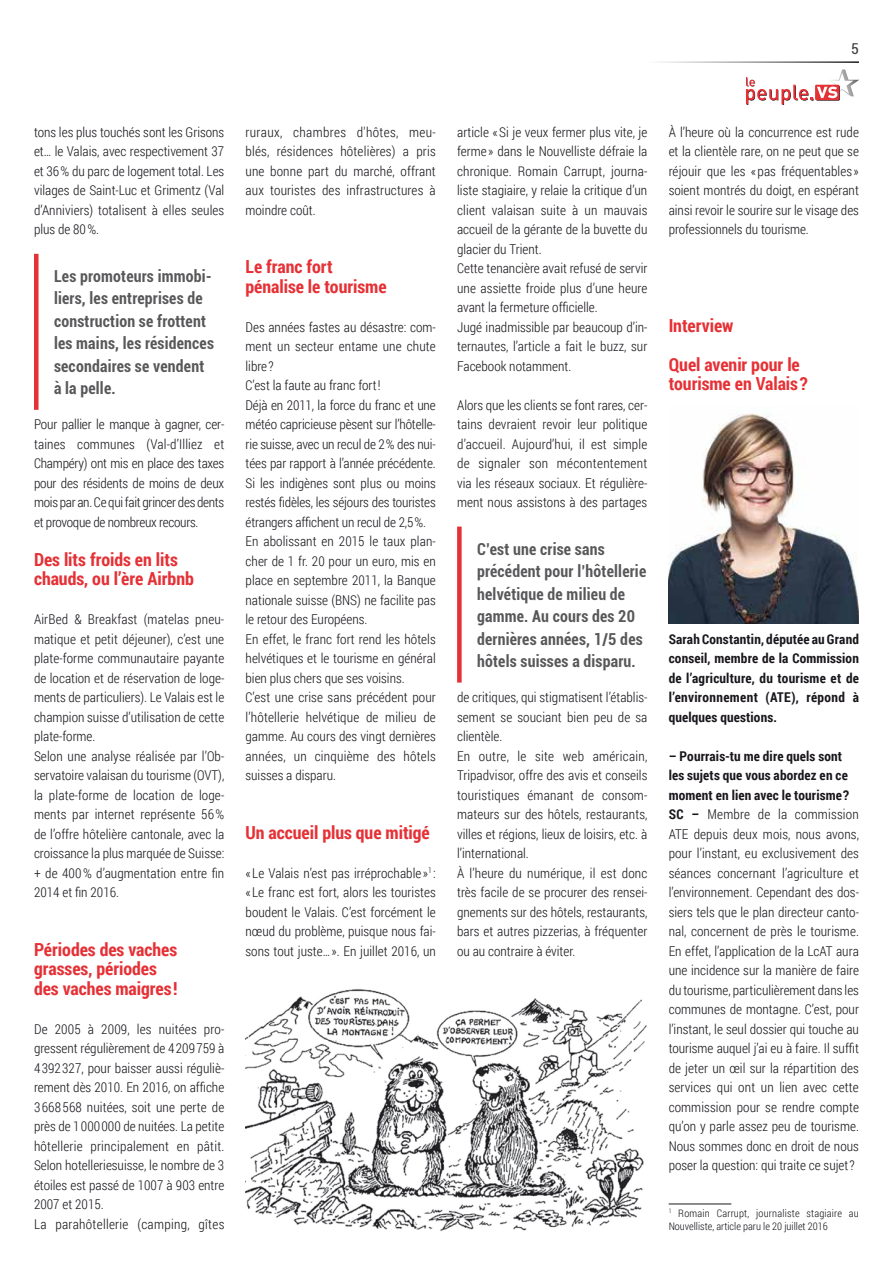
<style>
.page{position:relative;width:893px;height:1263px;background:#fff}
.page>*{position:absolute;margin:0;border:0;box-sizing:border-box;transform-origin:0 0}
.t1{font:700 18px/19.5px "Roboto Condensed";color:#e53136}
.t2{font:700 condensed 16.5px/22.5px "Roboto";letter-spacing:.015em;color:#58585a;scale:.96 1}
.t3{font:condensed 15px "Roboto";color:#3e3d40}
.t4{font:300 13.5px/19.5px "Roboto Condensed";letter-spacing:.005em;color:#1a171c;text-align:justify}
.t5{font:700 13.5px/19.5px "Roboto Condensed";letter-spacing:.015em;color:#1a171c;text-align:justify}
.t6{font:300 10.5px/12.6px "Roboto Condensed";letter-spacing:.015em;color:#1a171c}
.s1{font-weight:700}
</style>
<div class="page">
<svg style="left:746px;top:69px;width:113px;height:36px"></svg>
<img style="left:669px;top:413px;width:190px;height:210px">
<div style="left:34px;top:254px;width:5px;height:156px;background:#e53136"></div>
<div style="left:457px;top:527px;width:5px;height:156px;background:#e53136"></div>
<img style="left:246px;top:989px;width:401px;height:242px">
<hr style="left:669px;top:1204px;width:62px;height:1px;background:#1a171c">
<p class="t3" style="left:851px;top:38px;width:9px">5</p>
<p class="t4" style="left:34px;top:122px;width:192px">tons les plus touchés sont les Grisons et… le Valais, avec respectivement 37 et 36 % du parc de logement total. Les vilages de Saint-Luc et Grimentz (Val d’Anniviers) totalisent à elles seules plus de 80 %.</p>
<p class="t2" style="left:54px;top:264px;width:168px">Les promoteurs immobi&shy;liers, les entreprises de construction se frottent les mains, les résidences secondaires se vendent à la pelle.</p>
<p class="t4" style="left:34px;top:414px;width:192px">Pour pallier le manque à gagner, cer&shy;taines communes (Val-d’Illiez et Champéry) ont mis en place des taxes pour des résidents de moins de deux mois par an. Ce qui fait grincer des dents et provoque de nombreux recours.</p>
<h1 class="t1" style="left:34px;top:549px;width:161px">Des lits froids en lits chauds, ou l’ère Airbnb</h1>
<p class="t4" style="left:34px;top:609px;width:192px;text-align:left">AirBed &amp; Breakfast (matelas pneu&shy;matique et petit déjeuner), c’est une plate-forme communautaire payante de location et de réservation de loge&shy;ments de particuliers). Le Valais est le champion suisse d’utilisation de cette plate-forme.<br>Selon une analyse réalisée par l’Ob&shy;servatoire valaisan du tourisme (OVT), la plate-forme de location de loge&shy;ments par internet représente 56 % de l’offre hôtelière cantonale, avec la croissance la plus marquée de Suisse: + de 400 % d’augmentation entre fin 2014 et fin 2016.</p>
<h1 class="t1" style="left:34px;top:939px;width:145px">Périodes des vaches grasses, périodes des vaches maigres !</h1>
<p class="t4" style="left:34px;top:1019px;width:192px;text-align:left">De 2005 à 2009, les nuitées pro&shy;gressent régulièrement de 4 209 759 à 4 392 327, pour baisser aussi réguliè&shy;rement dès 2010. En 2016, on affiche 3 668 568 nuitées, soit une perte de près de 1 000 000 de nuitées. La petite hôtellerie principalement en pâtit.<br>Selon hotelleriesuisse, le nombre de 3 étoiles est passé de 1007 à 903 entre 2007 et 2015.<br>La parahôtellerie (camping, gîtes</p>
<p class="t4" style="left:246px;top:122px;width:192px">ruraux, chambres d'hôtes, meu&shy;blés, résidences hôtelières) a pris une bonne part du marché, offrant aux touristes des infrastructures à moindre coût.</p>
<h1 class="t1" style="left:246px;top:256px;width:143px">Le franc fort pénalise le tourisme</h1>
<p class="t4" style="left:246px;top:317px;width:192px;text-align:left">Des années fastes au désastre: com&shy;ment un secteur entame une chute libre ?<br>C’est la faute au franc fort !<br>Déjà en 2011, la force du franc et une météo capricieuse pèsent sur l’hôtelle&shy;rie suisse, avec un recul de 2 % des nui&shy;tées par rapport à l’année précédente.<br>Si les indigènes sont plus ou moins restés fidèles, les séjours des touristes étrangers affichent un recul de 2,5 %.<br>En abolissant en 2015 le taux plan&shy;cher de 1 fr. 20 pour un euro, mis en place en septembre 2011, la Banque nationale suisse (BNS) ne facilite pas le retour des Européens.<br>En effet, le franc fort rend les hôtels helvétiques et le tourisme en général bien plus chers que ses voisins.<br>C’est une crise sans précédent pour l’hôtellerie helvétique de milieu de gamme. Au cours des vingt dernières années, un cinquième des hôtels suisses a disparu.</p>
<h1 class="t1" style="left:246px;top:822px;width:186px">Un accueil plus que mitigé</h1>
<p class="t4" style="left:246px;top:863px;width:192px">« Le Valais n’est pas irréprochable »<sup>1</sup> : « Le franc est fort, alors les touristes boudent le Valais. C’est forcément le nœud du problème, puisque nous fai&shy;sons tout juste… ». En juillet 2016, un</p>
<p class="t4" style="left:457px;top:122px;width:192px;text-align:left">article « Si je veux fermer plus vite, je ferme » dans le Nouvelliste défraie la chronique. Romain Carrupt, journa&shy;liste stagiaire, y relaie la critique d’un client valaisan suite à un mauvais accueil de la gérante de la buvette du glacier du Trient.<br>Cette tenancière avait refusé de servir une assiette froide plus d’une heure avant la fermeture officielle.<br>Jugé inadmissible par beaucoup d’in&shy;ternautes, l’article a fait le buzz, sur Facebook notamment.</p>
<p class="t4" style="left:457px;top:395px;width:192px">Alors que les clients se font rares, cer&shy;tains devraient revoir leur politique d’accueil. Aujourd’hui, il est simple de signaler son mécontentement via les réseaux sociaux. Et régulière&shy;ment nous assistons à des partages</p>
<p class="t2" style="left:477px;top:537px;width:178px">C’est une crise sans précédent pour l’hôtellerie helvétique de milieu de gamme. Au cours des 20 dernières années, 1/5 des hôtels suisses a disparu.</p>
<p class="t4" style="left:457px;top:687px;width:192px;text-align:left">de critiques, qui stigmatisent l’établis&shy;sement se souciant bien peu de sa clientèle.<br>En outre, le site web américain, Tripadvisor, offre des avis et conseils touristiques émanant de consom&shy;mateurs sur des hôtels, restaurants, villes et régions, lieux de loisirs, etc. à l’international.<br>À l’heure du numérique, il est donc très facile de se procurer des rensei&shy;gnements sur des hôtels, restaurants, bars et autres pizzerias, à fréquenter ou au contraire à éviter.</p>
<p class="t4" style="left:669px;top:122px;width:192px">À l’heure où la concurrence est rude et la clientèle rare, on ne peut que se réjouir que les « pas fréquentables » soient montrés du doigt, en espérant ainsi revoir le sourire sur le visage des professionnels du tourisme.</p>
<h1 class="t1" style="left:669px;top:305px;width:133px;line-height:39px">Interview<br>Quel avenir pour le</h1>
<h1 class="t1" style="left:669px;top:373px;width:140px">tourisme en Valais ?</h1>
<p class="t5" style="left:669px;top:629px;width:192px">Sarah Constantin, députée au Grand conseil, membre de la Commission de l’agriculture, du tourisme et de l’environnement (ATE), répond à quelques questions.</p>
<p class="t4" style="left:669px;top:746px;width:192px;text-align:left"><span class="s1">– Pourrais-tu me dire quels sont les sujets que vous abordez en ce moment en lien avec le tourisme ?<br>SC –</span> Membre de la commission ATE depuis deux mois, nous avons, pour l’instant, eu exclusivement des séances concernant l’agriculture et l’environnement. Cependant des dos&shy;siers tels que le plan directeur canto&shy;nal, concernent de près le tourisme.<br>En effet, l’application de la LcAT aura une incidence sur la manière de faire du tourisme, particulièrement dans les communes de montagne. C’est, pour l’instant, le seul dossier qui touche au tourisme auquel j’ai eu à faire. Il suffit de jeter un œil sur la répartition des services qui ont un lien avec cette commission pour se rendre compte qu’on y parle assez peu de tourisme.<br>Nous sommes donc en droit de nous poser la question: qui traite ce sujet ?</p>
<p class="t6" style="left:669px;top:1206px;width:192px"><sup>1</sup> Romain Carrupt, journaliste stagiaire au<br>Nouvelliste, article paru le 20 juillet 2016</p>
</div>
